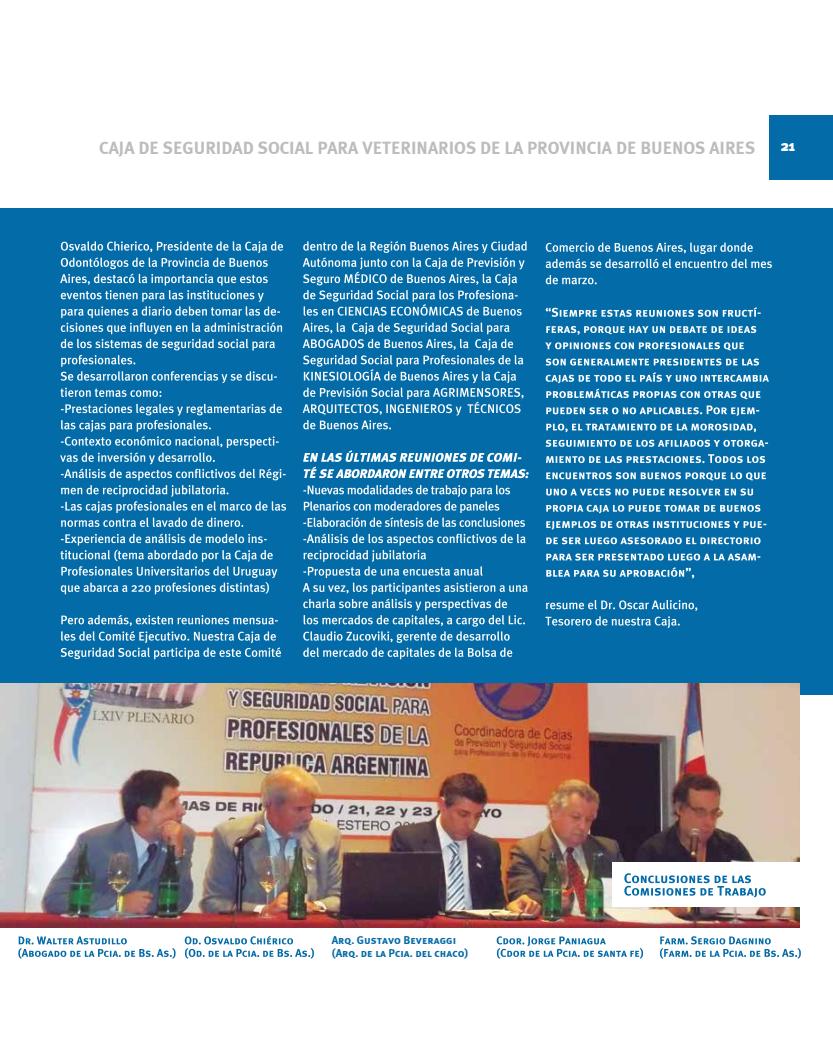
<style>
.page{position:relative;width:833px;height:1063px;background:#fff}
.page>*{position:absolute;margin:0;border:0;box-sizing:border-box;transform-origin:0 0}
.t1{font:17.5px "Meta Plus Bold Caps";color:#babcbe}
.t2{font:900 15px "Meta Plus";color:#fff}
.t3{font:11.25px/12.5px "Meta Plus Bold Caps";color:#036ba7}
</style>
<div class="page">
<div style="left:769px;top:115px;width:64px;height:64px;background:#036ba7"></div>
<img style="left:0;top:345px;width:1px;height:396px">
<div style="left:1px;top:208px;width:832px;height:486px;background:#036ba7"></div>
<svg style="left:61px;top:615px;width:220px;height:44px"></svg>
<svg style="left:60px;top:534px;width:217px;height:60px"></svg>
<svg style="left:60px;top:404px;width:226px;height:123px"></svg>
<svg style="left:60px;top:241px;width:223px;height:156px"></svg>
<svg style="left:303px;top:534px;width:225px;height:125px"></svg>
<svg style="left:303px;top:485px;width:222px;height:42px"></svg>
<svg style="left:303px;top:450px;width:226px;height:28px"></svg>
<svg style="left:303px;top:323px;width:220px;height:106px"></svg>
<svg style="left:303px;top:241px;width:224px;height:75px"></svg>
<svg style="left:545px;top:600px;width:152px;height:28px"></svg>
<svg style="left:546px;top:567px;width:148px;height:11px"></svg>
<svg style="left:546px;top:553px;width:214px;height:8px"></svg>
<svg style="left:546px;top:537px;width:214px;height:7px"></svg>
<svg style="left:546px;top:521px;width:220px;height:9px"></svg>
<svg style="left:546px;top:505px;width:214px;height:8px"></svg>
<svg style="left:546px;top:488px;width:207px;height:8px"></svg>
<svg style="left:546px;top:472px;width:220px;height:8px"></svg>
<svg style="left:546px;top:454px;width:219px;height:9px"></svg>
<svg style="left:545px;top:440px;width:223px;height:7px"></svg>
<svg style="left:546px;top:423px;width:210px;height:9px"></svg>
<svg style="left:546px;top:405px;width:213px;height:11px"></svg>
<svg style="left:545px;top:372px;width:224px;height:27px"></svg>
<svg style="left:545px;top:358px;width:214px;height:8px"></svg>
<svg style="left:545px;top:342px;width:199px;height:8px"></svg>
<svg style="left:546px;top:326px;width:210px;height:9px"></svg>
<svg style="left:546px;top:307px;width:214px;height:10px"></svg>
<svg style="left:546px;top:275px;width:50px;height:9px"></svg>
<svg style="left:546px;top:242px;width:226px;height:26px"></svg>
<img style="left:0;top:684px;width:799px;height:243px">
<div style="left:612px;top:862px;width:203px;height:45px;background:#fff"></div>
<svg style="left:624px;top:873px;width:141px;height:24px"></svg>
<svg style="left:18px;top:936px;width:157px;height:23px"></svg>
<svg style="left:185px;top:936px;width:129px;height:23px"></svg>
<svg style="left:496px;top:936px;width:147px;height:23px"></svg>
<svg style="left:660px;top:936px;width:141px;height:23px"></svg>
<p class="t1" style="left:99px;top:137px;width:657px">CAJA DE SEGURIDAD SOCIAL PARA VETERINARIOS DE LA PROVINCIA DE BUENOS AIRES</p>
<p class="t2" style="left:780px;top:137px;width:16px">21</p>
<p class="t3" style="left:332px;top:934px;width:138px">Arq. Gustavo Beveraggi (Arq. de la Pcia. del chaco)</p>
</div>
